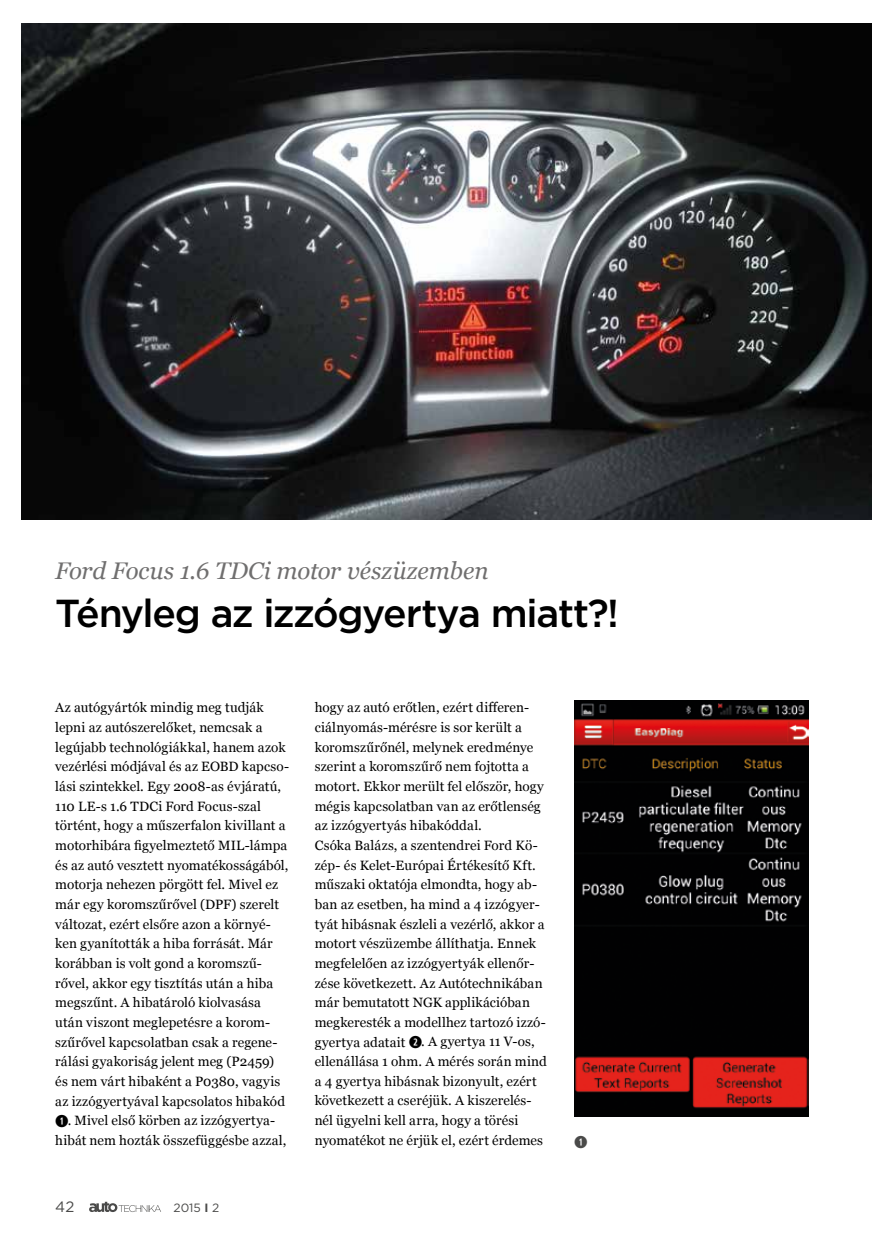
<style>
.page{position:relative;width:872px;height:1246px;background:#fff}
.page>*{position:absolute;margin:0;border:0;box-sizing:border-box;transform-origin:0 0}
.t1{font:500 39px "Gotham";letter-spacing:-.035em;color:#000}
.t2{font:italic 24px "Georgia";color:#706f6f}
.t3{font:16.5px "Combi Numerals Ltd";color:#4a4a49}
.t4{font:15px "Gotham";color:#4a4a49}
.t5{font:13.5px/19.6px "Georgia";letter-spacing:.01em;color:#000}
.t6{font:12px "Gotham";color:#4a4a49}
.s1{font-family:"Combi Numerals Ltd";font-size:16.5px}
.s2{font-weight:700}
</style>
<div class="page">
<svg style="left:89px;top:1202px;width:72px;height:10px"></svg>
<img style="left:574px;top:701px;width:234px;height:416px">
<img style="left:21px;top:24px;width:851px;height:496px">
<h2 class="t2" style="left:55px;top:553px;width:435px">Ford Focus 1.6 TDCi motor vészüzemben</h2>
<h1 class="t1" style="left:55px;top:587px;width:565px">Tényleg az izzógyertya miatt?!</h1>
<p class="t5" style="left:55px;top:697px;width:235px">Az autógyártók mindig meg tudják lepni az autószerelőket, nemcsak a legújabb technológiákkal, hanem azok vezérlési módjával és az EOBD kapcso&shy;lási szintekkel. Egy 2008-as évjáratú, 110 LE-s 1.6 TDCi Ford Focus-szal történt, hogy a műszerfalon kivillant a motorhibára figyelmeztető MIL-lámpa és az autó vesztett nyomatékosságából, motorja nehezen pörgött fel. Mivel ez már egy koromszűrővel (DPF) szerelt változat, ezért elsőre azon a környé&shy;ken gyanították a hiba forrását. Már korábban is volt gond a koromszű&shy;rővel, akkor egy tisztítás után a hiba megszűnt. A hibatároló kiolvasása után viszont meglepetésre a korom&shy;szűrővel kapcsolatban csak a regene&shy;rálási gyakoriság jelent meg (P2459) és nem várt hibaként a P0380, vagyis az izzógyertyával kapcsolatos hibakód <span class="s1">➊</span>. Mivel első körben az izzógyertya&shy;hibát nem hozták összefüggésbe azzal,</p>
<p class="t5" style="left:315px;top:697px;width:234px">hogy az autó erőtlen, ezért differen&shy;ciálnyomás-mérésre is sor került a koromszűrőnél, melynek eredménye szerint a koromszűrő nem fojtotta a motort. Ekkor merült fel először, hogy mégis kapcsolatban van az erőtlenség az izzógyertyás hibakóddal.<br>Csóka Balázs, a szentendrei Ford Kö&shy;zép- és Kelet-Európai Értékesítő Kft. műszaki oktatója elmondta, hogy ab&shy;ban az esetben, ha mind a 4 izzógyer&shy;tyát hibásnak észleli a vezérlő, akkor a motort vészüzembe állíthatja. Ennek megfelelően az izzógyertyák ellenőr&shy;zése következett. Az Autótechnikában már bemutatott NGK applikációban megkeresték a modellhez tartozó izzó&shy;gyertya adatait <span class="s1">➋</span>. A gyertya 11 V-os, ellenállása 1 ohm. A mérés során mind a 4 gyertya hibásnak bizonyult, ezért következett a cseréjük. A kiszerelés&shy;nél ügyelni kell arra, hogy a törési nyomatékot ne érjük el, ezért érdemes</p>
<p class="t4" style="left:55px;top:1197px;width:21px">42</p>
<p class="t6" style="left:173px;top:1200px;width:47px">2015 <span class="s2">I</span> 2</p>
<p class="t3" style="left:574px;top:1132px;width:15px">➊</p>
</div>
